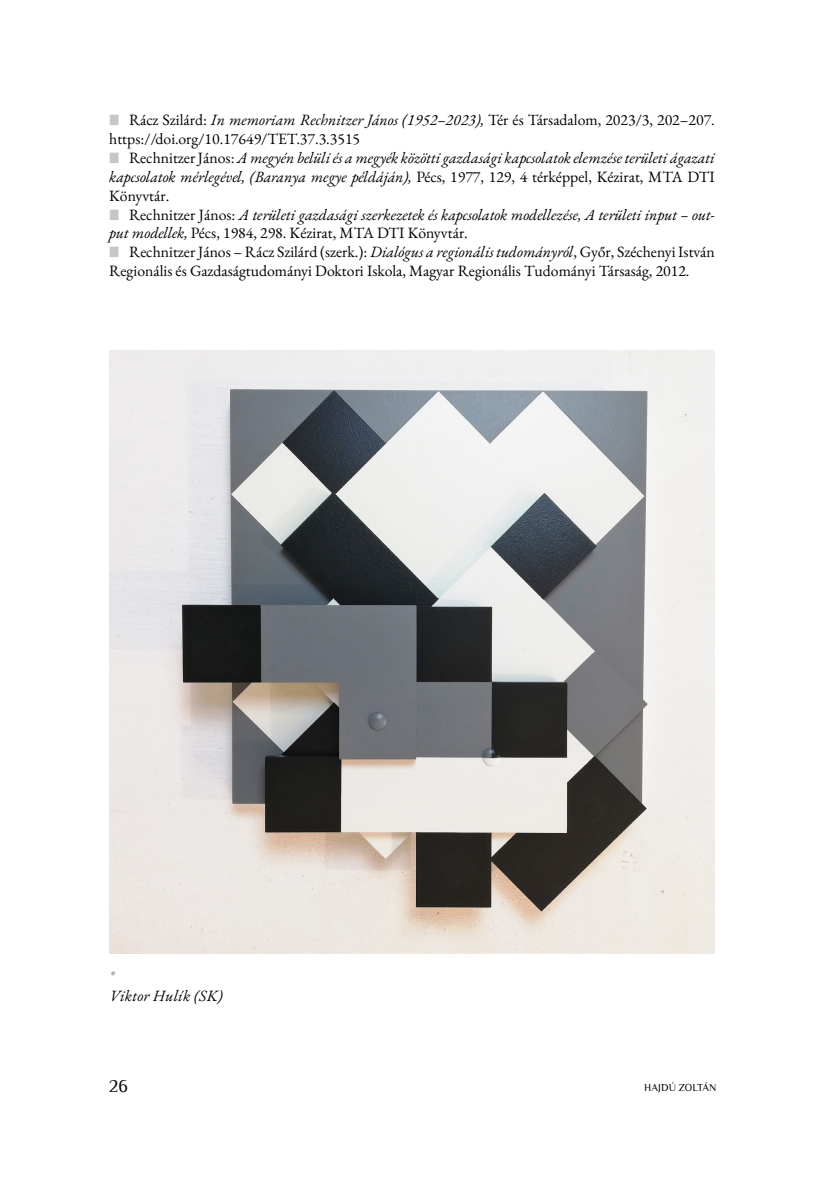
<style>
.page{position:relative;width:834px;height:1181px;background:#fff}
.page>*{position:absolute;margin:0;border:0;box-sizing:border-box;transform-origin:0 0}
.t1{font:17.5px "Philosopher";color:#000}
.t2{font:italic 15.75px/18.9px "EB Garamond";color:#000;text-align:justify}
.t3{font:15.75px/18.9px "EB Garamond";color:#000}
.t4{font:italic 15.75px "EB Garamond";color:#b3b2b2}
.t5{font:10.5px "Philosopher";letter-spacing:.005em;color:#000}
.s1{color:#c6c6c6}
.s2{font-style:italic}
.s3{font-style:normal;color:#c6c6c6}
.s4{font-style:normal}
</style>
<div class="page">
<img style="left:109px;top:351px;width:605px;height:603px">
<p class="t3" style="left:109px;top:110px;width:607px"><span class="s1">■</span> Rácz Szilárd: <span class="s2">In memoriam Rechnitzer János (1952–2023),</span> Tér és Társadalom, 2023/3, 202–207. https://doi.org/10.17649/TET.37.3.3515</p>
<p class="t2" style="left:109px;top:148px;width:607px"><span class="s3">■</span> <span class="s4">Rechnitzer János:</span> A megyén belüli és a megyék közötti gazdasági kapcsolatok elemzése területi ágazati kapcsolatok mérlegével, (Baranya megye példáján), <span class="s4">Pécs, 1977, 129, 4 térképpel, Kézirat, MTA DTI Könyvtár.</span></p>
<p class="t2" style="left:109px;top:205px;width:607px"><span class="s3">■</span> <span class="s4">Rechnitzer János:</span> A területi gazdasági szerkezetek és kapcsolatok modellezése, A területi input – out&shy;put modellek, <span class="s4">Pécs, 1984, 298. Kézirat, MTA DTI Könyvtár.</span></p>
<p class="t3" style="left:109px;top:243px;width:607px"><span class="s1">■</span> Rechnitzer János – Rácz Szilárd (szerk.): <span class="s2">Dialógus a regionális tudományról</span>, Győr, Széchenyi István<br>Regionális és Gazdaságtudományi Doktori Iskola, Magyar Regionális Tudományi Társaság, 2012.</p>
<p class="t4" style="left:110px;top:964px;width:7px">•</p>
<p class="t2" style="left:110px;top:986px;width:115px">Viktor Hulík (SK)</p>
<p class="t1" style="left:109px;top:1074px;width:20px">26</p>
<p class="t5" style="left:644px;top:1080px;width:74px">HAJDÚ ZOLTÁN</p>
</div>
